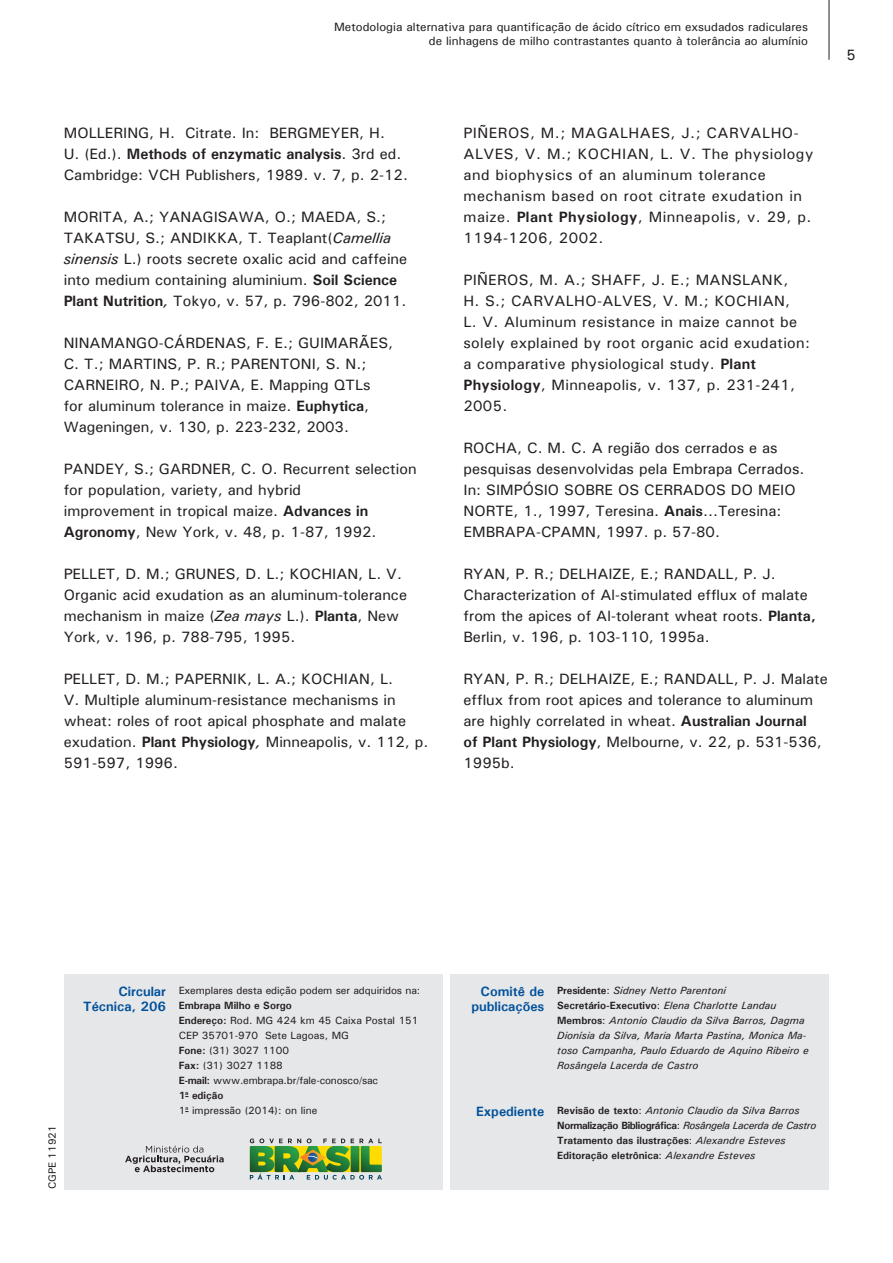
<style>
.page{position:relative;width:893px;height:1263px;background:#fff}
.page>*{position:absolute;margin:0;border:0;box-sizing:border-box;transform-origin:0 0}
.Texto{font:15px/21px "Univers";color:#231f20}
.Texto-2{font:15px/21px "Univers";letter-spacing:.02em;color:#231f20}
.Texto-3{font:15px/21px "Univers";letter-spacing:.03em;color:#231f20}
.t1{font:700 13.5px/15px "Univers";color:#01519b;text-align:right}
.t2{font:12px/14.4px "Univers";color:#231f20;text-align:right}
.t3{font:10.5px/15px "Univers";color:#231f20}
.t4{font:italic 10.5px/15px "Univers";color:#231f20}
.t5{font:700 10.5px/15px "Univers";color:#231f20}
.t6{font:500 10.5px "Univers";color:#231f20}
.s1{font-weight:700}
.s2{font-style:italic}
.s3{font-weight:700;font-style:normal}
.s4{font-style:normal}
.s5{font-weight:400}
.s6{font-weight:400;font-style:italic}
</style>
<div class="page">
<hr style="left:829px;top:0;width:1px;height:60px;background:#231f20">
<div style="left:64px;top:974px;width:378px;height:215px;background:#e6e7e9"></div>
<div style="left:451px;top:974px;width:378px;height:215px;background:#e6e7e9"></div>
<svg style="left:125px;top:1145px;width:99px;height:27px"></svg>
<svg style="left:250px;top:1138px;width:132px;height:42px"></svg>
<p class="t2" style="left:334px;top:19px;width:475px">Metodologia alternativa para quantificação de ácido cítrico em exsudados radiculares de linhagens de milho contrastantes quanto à tolerância ao alumínio</p>
<p class="Texto" style="left:846px;top:44px;width:11px">5</p>
<p class="Texto" style="left:64px;top:122px;width:346px">MOLLERING, H. Citrate. In: BERGMEYER, H.<br>U. (Ed.). <span class="s1">Methods of enzymatic analysis</span>. 3rd ed.<br>Cambridge: VCH Publishers, 1989. v. 7, p. 2-12.</p>
<p class="Texto" style="left:64px;top:206px;width:345px">MORITA, A.; YANAGISAWA, O.; MAEDA, S.; TAKATSU, S.; ANDIKKA, T. Teaplant(<span class="s2">Camellia sinensis</span> L.) roots secrete oxalic acid and caffeine into medium containing aluminium. <span class="s1">Soil Science Plant Nutrition</span><span class="s2">,</span> Tokyo, v. 57, p. 796-802, 2011.</p>
<p class="Texto" style="left:64px;top:332px;width:331px">NINAMANGO-CÁRDENAS, F. E.; GUIMARÃES, C. T.; MARTINS, P. R.; PARENTONI, S. N.; CARNEIRO, N. P.; PAIVA, E. Mapping QTLs for aluminum tolerance in maize. <span class="s1">Euphytica</span>, Wageningen, v. 130, p. 223-232, 2003.</p>
<p class="Texto" style="left:64px;top:458px;width:354px">PANDEY, S.; GARDNER, C. O. Recurrent selection for population, variety, and hybrid</p>
<p class="Texto" style="left:64px;top:500px;width:314px">improvement in tropical maize. <span class="s1">Advances in<br>Agronomy</span>, New York, v. 48, p. 1-87, 1992.</p>
<p class="Texto" style="left:64px;top:563px;width:345px">PELLET, D. M.; GRUNES, D. L.; KOCHIAN, L. V.<br>Organic acid exudation as an aluminum-tolerance mechanism in maize (<span class="s2">Zea mays</span> L.). <span class="s1">Planta</span>, New York, v. 196, p. 788-795, 1995.</p>
<p class="Texto" style="left:64px;top:668px;width:366px">PELLET, D. M.; PAPERNIK, L. A.; KOCHIAN, L.<br>V. Multiple aluminum-resistance mechanisms in wheat: roles of root apical phosphate and malate exudation. <span class="s1">Plant Physiology</span><span class="s2">,</span> Minneapolis, v. 112, p.<br>591-597, 1996.</p>
<p class="Texto-3" style="left:463px;top:122px;width:351px">PIÑEROS, M.; MAGALHAES, J.; CARVALHO-ALVES, V. M.; KOCHIAN, L. V. The physiology and biophysics of an aluminum tolerance mechanism based on root citrate exudation in maize. <span class="s1">Plant Physiology</span>, Minneapolis, v. 29, p.<br>1194-1206, 2002.</p>
<p class="Texto-2" style="left:463px;top:269px;width:348px">PIÑEROS, M. A.; SHAFF, J. E.; MANSLANK,<br>H. S.; CARVALHO-ALVES, V. M.; KOCHIAN,<br>L. V. Aluminum resistance in maize cannot be solely explained by root organic acid exudation: a comparative physiological study. <span class="s1">Plant Physiology</span>, Minneapolis, v. 137, p. 231-241, 2005.</p>
<p class="Texto" style="left:463px;top:437px;width:343px">ROCHA, C. M. C. A região dos cerrados e as pesquisas desenvolvidas pela Embrapa Cerrados.<br>In: SIMPÓSIO SOBRE OS CERRADOS DO MEIO NORTE, 1., 1997, Teresina. <span class="s1">Anais</span>...Teresina:<br>EMBRAPA-CPAMN, 1997. p. 57-80.</p>
<p class="Texto" style="left:463px;top:563px;width:354px">RYAN, P. R.; DELHAIZE, E.; RANDALL, P. J.<br>Characterization of Al-stimulated efflux of malate from the apices of Al-tolerant wheat roots. <span class="s1">Planta, </span>Berlin, v. 196, p. 103-110, 1995a.</p>
<p class="Texto" style="left:463px;top:668px;width:366px">RYAN, P. R.; DELHAIZE, E.; RANDALL, P. J. Malate efflux from root apices and tolerance to aluminum are highly correlated in wheat. <span class="s1">Australian Journal<br>of Plant Physiology</span>, Melbourne, v. 22, p. 531-536, 1995b.</p>
<p class="t6" style="left:46px;top:1189px;width:65px;rotate:-90deg">CGPE 11921</p>
<p class="t1" style="left:83px;top:983px;width:84px">Circular<br>Técnica, 206</p>
<p class="t3" style="left:179px;top:982px;width:243px">Exemplares desta edição podem ser adquiridos na:</p>
<p class="t3" style="left:179px;top:997px;width:241px"><span class="s1">Embrapa Milho e Sorgo<br>Endereço:</span> Rod. MG 424 km 45 Caixa Postal 151<br>CEP 35701-970 Sete Lagoas, MG<br><span class="s1">Fone:</span> (31) 3027 1100<br><span class="s1">Fax:</span> (31) 3027 1188<br><span class="s1">E-mail:</span> www.embrapa.br/fale-conosco/sac<br><span class="s1">1</span><sup>a</sup> <span class="s1">edição<br></span>1<sup>a</sup> impressão (2014): on line</p>
<p class="t1" style="left:471px;top:983px;width:74px">Comitê de publicações</p>
<p class="t1" style="left:476px;top:1103px;width:70px">Expediente</p>
<p class="t4" style="left:557px;top:982px;width:253px"><span class="s3">Presidente</span><span class="s4">:</span> Sidney Netto Parentoni <span class="s3">Secretário-Executivo</span><span class="s4">:</span> Elena Charlotte Landau <span class="s3">Membros</span><span class="s4">:</span> Antonio Claudio da Silva Barros, Dagma Dionísia da Silva, Maria Marta Pastina, Monica Ma&shy;toso Campanha, Paulo Eduardo de Aquino Ribeiro e Rosângela Lacerda de Castro</p>
<p class="t5" style="left:557px;top:1102px;width:261px">Revisão de texto<span class="s5">:</span> <span class="s6">Antonio Claudio da Silva Barros </span>Normalização Bibliográfica<span class="s5">:</span> <span class="s6">Rosângela Lacerda de Castro </span>Tratamento das ilustrações<span class="s5">:</span> <span class="s6">Alexandre Esteves </span>Editoração eletrônica<span class="s5">:</span> <span class="s6">Alexandre Esteves</span></p>
</div>
